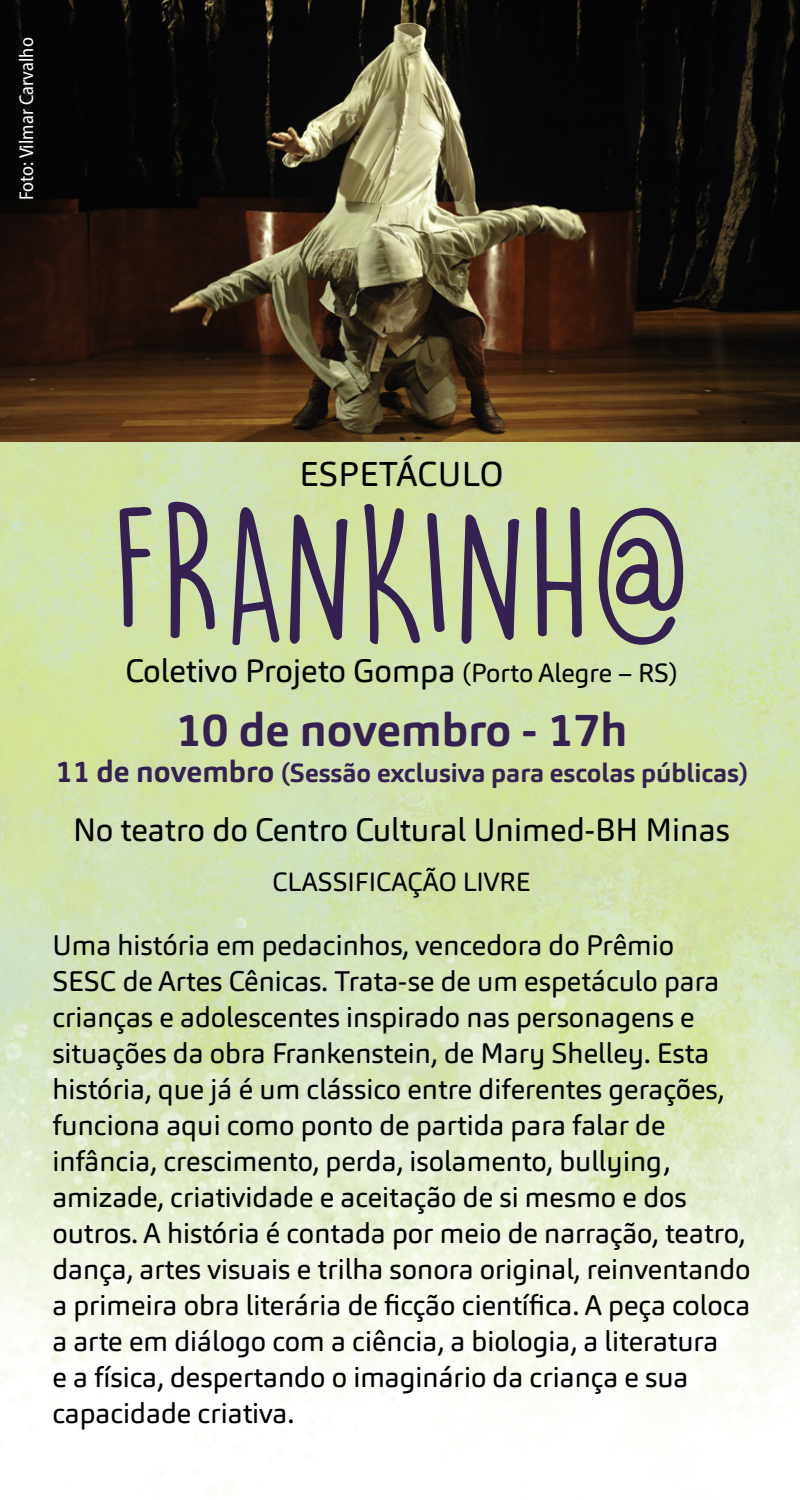
<style>
.page{position:relative;width:800px;height:1500px;background:#fff}
.page>*{position:absolute;margin:0;border:0;box-sizing:border-box;transform-origin:0 0}
.titulo{font:168px "DK Lemon Yellow Sun";color:#352052}
.datas{font:700 46px "Carnas";color:#352052}
.txt9{font:34px "Carnas";color:#000}
.txtos{font:32px "Carnas";color:#000}
.txt9-2{font:28px/36px "Carnas";color:#000}
.datas-2{font:700 26px "Carnas";color:#352052}
.txt9-3{font:26px "Carnas";color:#000}
.foto{font:20px "Myriad Variable Concept";color:#fff}
.s1{font-size:26px}
.s2{font-size:30px}
</style>
<div class="page">
<img style="left:0;top:442px;width:800px;height:1013px">
<img style="left:0;top:0;width:800px;height:442px">
<p class="foto" style="left:15px;top:200px;width:164px;rotate:-90deg">Foto: Vilmar Carvalho</p>
<p class="txt9" style="left:299px;top:452px;width:206px">ESPETÁCULO</p>
<p class="titulo" style="left:111px;top:469px;width:582px">FRANKINH@</p>
<p class="txtos" style="left:125px;top:651px;width:554px">Coletivo Projeto Gompa <span class="s1">(Porto Alegre – RS)</span></p>
<p class="datas" style="left:175px;top:700px;width:454px">10 de novembro - 17h</p>
<p class="datas-2" style="left:55px;top:756px;width:694px"><span class="s2">11 de novembro</span> (Sessão exclusiva para escolas públicas)</p>
<p class="txtos" style="left:73px;top:809px;width:658px">No teatro do Centro Cultural Unimed-BH Minas</p>
<p class="txt9-3" style="left:273px;top:865px;width:259px">CLASSIFICAÇÃO LIVRE</p>
<p class="txt9-2" style="left:52px;top:927px;width:700px">Uma história em pedacinhos, vencedora do Prêmio<br>SESC de Artes Cênicas. Trata-se de um espetáculo para crianças e adolescentes inspirado nas personagens e situações da obra Frankenstein, de Mary Shelley. Esta história, que já é um clássico entre diferentes gerações, funciona aqui como ponto de partida para falar de infância, crescimento, perda, isolamento, bullying, amizade, criatividade e aceitação de si mesmo e dos outros. A história é contada por meio de narração, teatro, dança, artes visuais e trilha sonora original, reinventando a primeira obra literária de ficção científica. A peça coloca a arte em diálogo com a ciência, a biologia, a literatura<br>e a física, despertando o imaginário da criança e sua capacidade criativa.</p>
</div>
